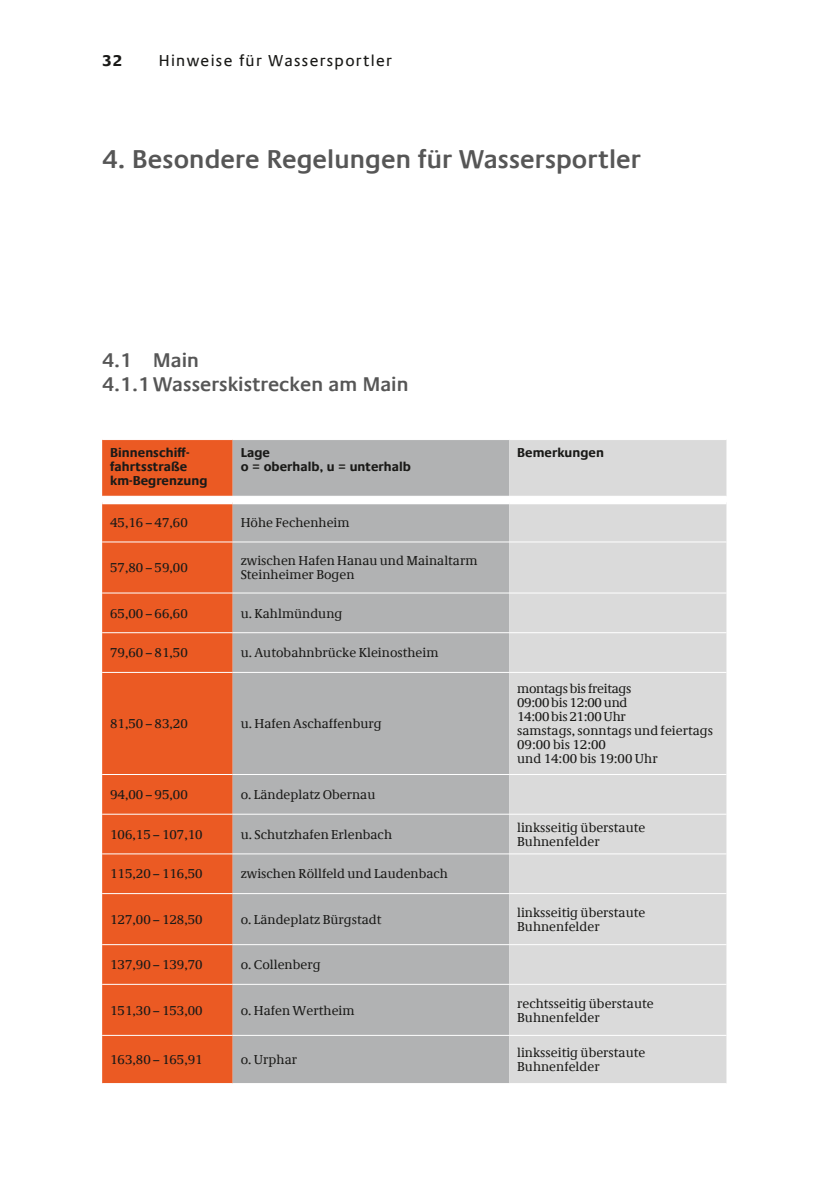
<style>
.page{position:relative;width:840px;height:1191px;background:#fff}
.page>*{position:absolute;margin:0;border:0;box-sizing:border-box;transform-origin:0 0}
.t1{font:600 26px "Praxis Com";letter-spacing:.005em;color:#565656}
.t2{font:600 20px/24px "Praxis Com";letter-spacing:.005em;color:#565656}
.t3{font:16px "Praxis Com";letter-spacing:.08em;color:#1a1a18}
.t4{font:700 16px "Praxis Com";color:#1a1a18}
.t5{font:13px/14px "Demos Com";letter-spacing:.005em;color:#1a1a18}
.t6{font:700 13px/14px "Praxis Com";letter-spacing:.005em;color:#1a1a18}
</style>
<div class="page">
<svg style="left:102px;top:440px;width:130px;height:643px;fill:#eb5a23"></svg>
<div style="left:232px;top:440px;width:277px;height:643px;background:#b1b2b3"></div>
<div style="left:509px;top:440px;width:217px;height:643px;background:#dadada"></div>
<svg style="left:102px;top:497px;width:624px;height:3px"></svg>
<hr style="left:102px;top:496px;width:130px;height:1px;background:#fff">
<hr style="left:232px;top:496px;width:277px;height:1px;background:#fff">
<hr style="left:509px;top:496px;width:217px;height:1px;background:#fff">
<hr style="left:102px;top:500px;width:130px;height:4px;background:#fff">
<hr style="left:232px;top:500px;width:277px;height:4px;background:#fff">
<hr style="left:509px;top:500px;width:217px;height:4px;background:#fff">
<hr style="left:102px;top:541px;width:130px;height:1px;background:#fff">
<hr style="left:232px;top:541px;width:277px;height:1px;background:#fff">
<hr style="left:509px;top:541px;width:217px;height:1px;background:#fff">
<hr style="left:102px;top:592px;width:130px;height:1px;background:#fff">
<hr style="left:232px;top:592px;width:277px;height:1px;background:#fff">
<hr style="left:509px;top:592px;width:217px;height:1px;background:#fff">
<hr style="left:102px;top:632px;width:130px;height:1px;background:#fff">
<hr style="left:232px;top:632px;width:277px;height:1px;background:#fff">
<hr style="left:509px;top:632px;width:217px;height:1px;background:#fff">
<hr style="left:102px;top:672px;width:130px;height:1px;background:#fff">
<hr style="left:232px;top:672px;width:277px;height:1px;background:#fff">
<hr style="left:509px;top:672px;width:217px;height:1px;background:#fff">
<hr style="left:102px;top:774px;width:130px;height:1px;background:#fff">
<hr style="left:232px;top:774px;width:277px;height:1px;background:#fff">
<hr style="left:509px;top:774px;width:217px;height:1px;background:#fff">
<hr style="left:102px;top:813px;width:130px;height:1px;background:#fff">
<hr style="left:232px;top:813px;width:277px;height:1px;background:#fff">
<hr style="left:509px;top:813px;width:217px;height:1px;background:#fff">
<hr style="left:102px;top:853px;width:130px;height:1px;background:#fff">
<hr style="left:232px;top:853px;width:277px;height:1px;background:#fff">
<hr style="left:509px;top:853px;width:217px;height:1px;background:#fff">
<hr style="left:102px;top:893px;width:130px;height:1px;background:#fff">
<hr style="left:232px;top:893px;width:277px;height:1px;background:#fff">
<hr style="left:509px;top:893px;width:217px;height:1px;background:#fff">
<hr style="left:102px;top:944px;width:130px;height:1px;background:#fff">
<hr style="left:232px;top:944px;width:277px;height:1px;background:#fff">
<hr style="left:509px;top:944px;width:217px;height:1px;background:#fff">
<hr style="left:102px;top:983px;width:130px;height:1px;background:#fff">
<hr style="left:232px;top:983px;width:277px;height:1px;background:#fff">
<hr style="left:509px;top:983px;width:217px;height:1px;background:#fff">
<hr style="left:102px;top:1035px;width:130px;height:1px;background:#fff">
<hr style="left:232px;top:1035px;width:277px;height:1px;background:#fff">
<hr style="left:509px;top:1035px;width:217px;height:1px;background:#fff">
<p class="t4" style="left:102px;top:51px;width:22px">32</p>
<p class="t3" style="left:159px;top:51px;width:234px">Hinweise für Wassersportler</p>
<h1 class="t1" style="left:102px;top:144px;width:540px">4. Besondere Regelungen für Wassersportler</h1>
<h2 class="t2" style="left:102px;top:348px;width:308px">4.1 Main<br>4.1.1 Wasserskistrecken am Main</h2>
<p class="t6" style="left:110px;top:445px;width:99px">Binnenschiff&shy;fahrtsstraße km-Begrenzung</p>
<p class="t6" style="left:240px;top:445px;width:172px">Lage<br>o = oberhalb, u = unterhalb</p>
<p class="t6" style="left:517px;top:445px;width:88px">Bemerkungen</p>
<p class="t5" style="left:110px;top:515px;width:79px">45,16 – 47,60</p>
<p class="t5" style="left:240px;top:515px;width:110px">Höhe Fechenheim</p>
<p class="t5" style="left:110px;top:561px;width:79px">57,80 – 59,00</p>
<p class="t5" style="left:240px;top:554px;width:238px">zwischen Hafen Hanau und Mainaltarm<br>Steinheimer Bogen</p>
<p class="t5" style="left:110px;top:606px;width:79px">65,00 – 66,60</p>
<p class="t5" style="left:240px;top:606px;width:103px">u. Kahlmündung</p>
<p class="t5" style="left:110px;top:646px;width:79px">79,60 – 81,50</p>
<p class="t5" style="left:240px;top:646px;width:199px">u. Autobahnbrücke Kleinostheim</p>
<p class="t5" style="left:110px;top:717px;width:79px">81,50 – 83,20</p>
<p class="t5" style="left:240px;top:717px;width:142px">u. Hafen Aschaffenburg</p>
<p class="t5" style="left:517px;top:682px;width:197px">montags bis freitags<br>09:00 bis 12:00 und<br>14:00 bis 21:00 Uhr<br>samstags, sonntags und feiertags<br>09:00 bis 12:00<br>und 14:00 bis 19:00 Uhr</p>
<p class="t5" style="left:110px;top:788px;width:79px">94,00 – 95,00</p>
<p class="t5" style="left:240px;top:788px;width:136px">o. Ländeplatz Obernau</p>
<p class="t5" style="left:110px;top:827px;width:94px">106,15 – 107,10</p>
<p class="t5" style="left:240px;top:827px;width:153px">u. Schutzhafen Erlenbach</p>
<p class="t5" style="left:517px;top:820px;width:130px">linksseitig überstaute<br>Buhnenfelder</p>
<p class="t5" style="left:110px;top:867px;width:94px">115,20 – 116,50</p>
<p class="t5" style="left:240px;top:867px;width:209px">zwischen Röllfeld und Laudenbach</p>
<p class="t5" style="left:110px;top:912px;width:94px">127,00 – 128,50</p>
<p class="t5" style="left:240px;top:912px;width:142px">o. Ländeplatz Bürgstadt</p>
<p class="t5" style="left:517px;top:905px;width:130px">linksseitig überstaute<br>Buhnenfelder</p>
<p class="t5" style="left:110px;top:958px;width:94px">137,90 – 139,70</p>
<p class="t5" style="left:240px;top:958px;width:81px">o. Collenberg</p>
<p class="t5" style="left:110px;top:1003px;width:94px">151,30 – 153,00</p>
<p class="t5" style="left:240px;top:1003px;width:115px">o. Hafen Wertheim</p>
<p class="t5" style="left:517px;top:996px;width:138px">rechtsseitig überstaute<br>Buhnenfelder</p>
<p class="t5" style="left:110px;top:1053px;width:94px">163,80 – 165,91</p>
<p class="t5" style="left:240px;top:1053px;width:58px">o. Urphar</p>
<p class="t5" style="left:517px;top:1046px;width:130px">linksseitig überstaute<br>Buhnenfelder</p>
</div>
